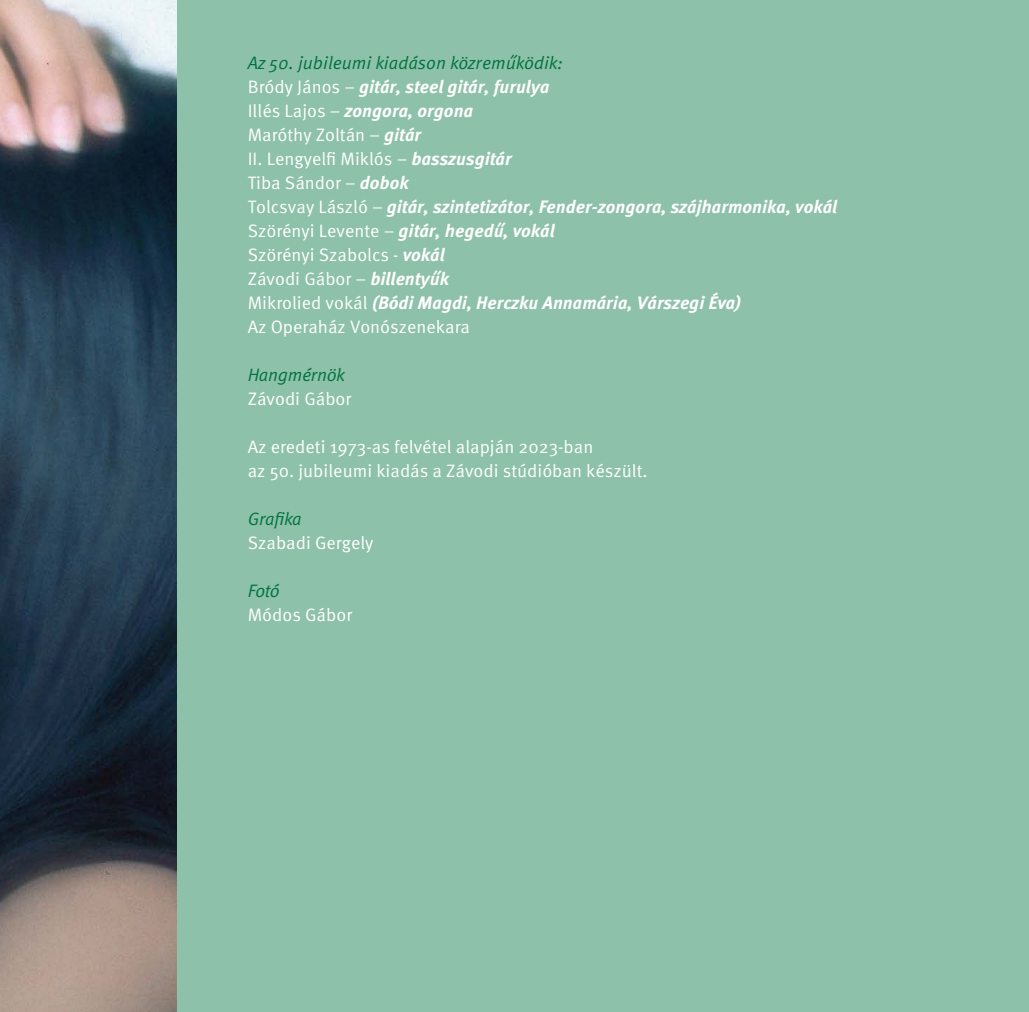
<style>
.page{position:relative;width:1029px;height:1012px;background:#8ec1a9}
.page>*{position:absolute;margin:0;border:0;box-sizing:border-box;transform-origin:0 0}
.t1{font:italic 700 18px/24px "Meta Pro";color:#fff}
.t2{font:18px/24px "Meta Pro";color:#fff}
.t3{font:italic 18px "Meta Pro";letter-spacing:-.02em;color:#007341}
.s1{font-weight:400;color:#007341}
.s2{font-weight:400;font-style:normal}
</style>
<div class="page">
<img style="left:0;top:0;width:176px;height:1012px">
<p class="t1" style="left:248px;top:52px;width:591px"><span class="s1">Az 50. jubileumi kiadáson közreműködik:<br></span><span class="s2">Bródy János –</span> gitár, steel gitár, furulya<br><span class="s2">Illés Lajos –</span> zongora, orgona<br><span class="s2">Maróthy Zoltán –</span> gitár<br><span class="s2">II. Lengyelfi Miklós –</span> basszusgitár<br><span class="s2">Tiba Sándor –</span> dobok<br><span class="s2">Tolcsvay László –</span> gitár, szintetizátor, Fender-zongora, szájharmonika, vokál <span class="s2">Szörényi Levente –</span> gitár, hegedű, vokál<br><span class="s2">Szörényi Szabolcs -</span> vokál<br><span class="s2">Závodi Gábor –</span> billentyűk<br><span class="s2">Mikrolied vokál</span> (Bódi Magdi, Herczku Annamária, Várszegi Éva)<br><span class="s2">Az Operaház Vonószenekara</span></p>
<p class="t3" style="left:248px;top:364px;width:98px">Hangmérnök</p>
<p class="t2" style="left:248px;top:388px;width:105px">Závodi Gábor</p>
<p class="t2" style="left:248px;top:436px;width:401px">Az eredeti 1973-as felvétel alapján 2023-ban<br>az 50. jubileumi kiadás a Závodi stúdióban készült.</p>
<p class="t3" style="left:248px;top:508px;width:55px">Grafika</p>
<p class="t2" style="left:248px;top:532px;width:127px">Szabadi Gergely</p>
<p class="t3" style="left:248px;top:580px;width:33px">Fotó</p>
<p class="t2" style="left:248px;top:604px;width:106px">Módos Gábor</p>
</div>
